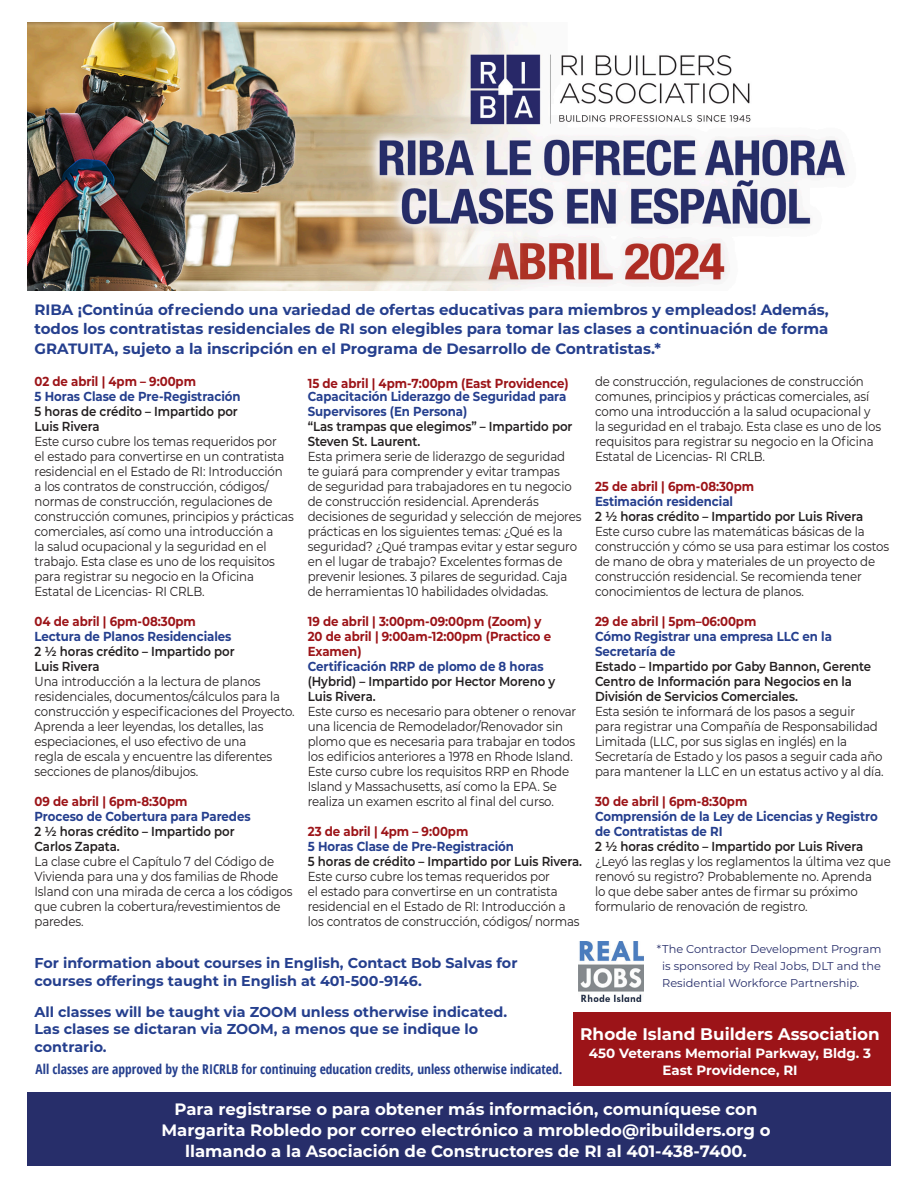
<style>
.page{position:relative;width:918px;height:1188px;background:#fff}
.page>*{position:absolute;margin:0;border:0;box-sizing:border-box;transform-origin:0 0}
.t1{font:700 16.8px "Montserrat";color:#fff}
.t2{font:700 16.5px/21px "Montserrat";color:#fff;text-align:center}
.t3{font:700 15px/19.5px "Montserrat";color:#253f8e;text-align:justify}
.t4{font:700 14.25px/17.7px "Montserrat";color:#253f8e}
.t5{font:700 condensed 13.5px "Open Sans";color:#253f8e}
.t6{font:700 13.5px "Montserrat";color:#fff}
.t7{font:13.05px/15px "Montserrat";letter-spacing:-.01em;color:#231f20;scale:.9 1}
.t8{font:600 13.05px/15px "Montserrat";letter-spacing:-.005em;color:#231f20;scale:.9 1}
.t9{font:700 13.05px/12.9px "Montserrat";letter-spacing:-.005em;color:#9c1418;scale:.9 1}
.t10{font:11.4px/17px "Montserrat";color:#272e6a;text-align:justify}
.s1{font-weight:700;color:#9c1418}
.s2{font-weight:700;color:#253f8e}
.s3{font-weight:600}
.s4{color:#253f8e}
</style>
<div class="page">
<img style="left:27px;top:22px;width:820px;height:269px">
<div style="left:573px;top:1012px;width:318px;height:73px;background:#9c1418"></div>
<div style="left:27px;top:1092px;width:864px;height:73px;background:#272e6a"></div>
<img style="left:578px;top:942px;width:66px;height:60px">
<p class="t3" style="left:35px;top:299px;width:796px">RIBA ¡Continúa ofreciendo una variedad de ofertas educativas para miembros y empleados! Además, todos los contratistas residenciales de RI son elegibles para tomar las clases a continuación de forma GRATUITA, sujeto a la inscripción en el Programa de Desarrollo de Contratistas.*</p>
<p class="t8" style="left:35px;top:374px;width:231px"><span class="s1">02 de abril | 4pm – 9:00pm<br></span><span class="s2">5 Horas Clase de Pre-Registración<br></span>5 horas de crédito – Impartido por<br>Luis Rivera</p>
<p class="t7" style="left:35px;top:434px;width:290px">Este curso cubre los temas requeridos por<br>el estado para convertirse en un contratista residencial en el Estado de RI: Introducción<br>a los contratos de construcción, códigos/ normas de construcción, regulaciones de construcción comunes, principios y prácticas comerciales, así como una introducción a<br>la salud ocupacional y la seguridad en el trabajo. Esta clase es uno de los requisitos para registrar su negocio en la Oficina Estatal de Licencias- RI CRLB.</p>
<p class="t8" style="left:35px;top:614px;width:224px"><span class="s1">04 de abril | 6pm-08:30pm<br></span><span class="s2">Lectura de Planos Residenciales<br></span>2 ½ horas crédito – Impartido por<br>Luis Rivera</p>
<p class="t7" style="left:35px;top:674px;width:291px">Una introducción a la lectura de planos residenciales, documentos/cálculos para la construcción y especificaciones del Proyecto.<br>Aprenda a leer leyendas, los detalles, las especiaciones, el uso efectivo de una<br>regla de escala y encuentre las diferentes secciones de planos/dibujos.</p>
<p class="t8" style="left:35px;top:794px;width:242px"><span class="s1">09 de abril | 6pm-8:30pm<br></span><span class="s2">Proceso de Cobertura para Paredes<br></span>2 ½ horas crédito – Impartido por<br>Carlos Zapata.</p>
<p class="t7" style="left:35px;top:854px;width:288px">La clase cubre el Capítulo 7 del Código de Vivienda para una y dos familias de Rhode Island con una mirada de cerca a los códigos que cubren la cobertura/revestimientos de paredes.</p>
<p class="t4" style="left:35px;top:953px;width:484px">For information about courses in English, Contact Bob Salvas for courses offerings taught in English at 401-500-9146.</p>
<p class="t4" style="left:35px;top:1002px;width:474px">All classes will be taught via ZOOM unless otherwise indicated.</p>
<p class="t4" style="left:35px;top:1020px;width:445px">Las clases se dictaran via ZOOM, a menos que se indique lo contrario.</p>
<p class="t7" style="left:595px;top:374px;width:319px">de construcción, regulaciones de construcción comunes, principios y prácticas comerciales, así como una introducción a la salud ocupacional y la seguridad en el trabajo. Esta clase es uno de los requisitos para registrar su negocio en la Oficina Estatal de Licencias- RI CRLB.</p>
<p class="t7" style="left:595px;top:479px;width:328px"><span class="s1">25 de abril | 6pm-08:30pm<br></span><span class="s2">Estimación residencial<br></span><span class="s3">2 ½ horas crédito – Impartido por Luis Rivera </span>Este curso cubre las matemáticas básicas de la construcción y cómo se usa para estimar los costos de mano de obra y materiales de un proyecto de construcción residencial. Se recomienda tener conocimientos de lectura de planos.</p>
<p class="t7" style="left:595px;top:614px;width:322px"><span class="s1">29 de abril | 5pm–06:00pm<br></span><span class="s2">Cómo Registrar una empresa LLC en la Secretaría de<br></span><span class="s3">Estado – Impartido por Gaby Bannon, Gerente Centro de Información para Negocios en la División de Servicios Comerciales.<br></span>Esta sesión te informará de los pasos a seguir para registrar una Compañía de Responsabilidad Limitada (LLC, por sus siglas en inglés) en la Secretaría de Estado y los pasos a seguir cada año para mantener la LLC en un estatus activo y al día.</p>
<p class="t7" style="left:595px;top:794px;width:330px"><span class="s1">30 de abril | 6pm-8:30pm<br></span><span class="s2">Comprensión de la Ley de Licencias y Registro de Contratistas de RI<br></span><span class="s3">2 ½ horas crédito – Impartido por Luis Rivera </span>¿Leyó las reglas y los reglamentos la última vez que renovó su registro? Probablemente no. Aprenda<br>lo que debe saber antes de firmar su próximo formulario de renovación de registro.</p>
<p class="t9" style="left:308px;top:377px;width:291px">15 de abril | 4pm-7:00pm (East Providence)<br><span class="s4">Capacitación Liderazgo de Seguridad para</span></p>
<p class="t7" style="left:308px;top:404px;width:306px"><span class="s2">Supervisores (En Persona)<br></span><span class="s3">“Las trampas que elegimos” – Impartido por Steven St. Laurent.<br></span>Esta primera serie de liderazgo de seguridad<br>te guiará para comprender y evitar trampas<br>de seguridad para trabajadores en tu negocio de construcción residencial. Aprenderás decisiones de seguridad y selección de mejores prácticas en los siguientes temas: ¿Qué es la seguridad? ¿Qué trampas evitar y estar seguro en el lugar de trabajo? Excelentes formas de prevenir lesiones. 3 pilares de seguridad. Caja de herramientas 10 habilidades olvidadas.</p>
<p class="t7" style="left:308px;top:614px;width:300px"><span class="s1">19 de abril | 3:00pm-09:00pm (Zoom) y<br>20 de abril | 9:00am-12:00pm (Practico e Examen)<br></span><span class="s2">Certificación RRP de plomo de 8 horas </span><span class="s3">(Hybrid) – Impartido por Hector Moreno y Luis Rivera.<br></span>Este curso es necesario para obtener o renovar una licencia de Remodelador/Renovador sin plomo que es necesaria para trabajar en todos los edificios anteriores a 1978 en Rhode Island.<br>Este curso cubre los requisitos RRP en Rhode Island y Massachusetts, así como la EPA. Se realiza un examen escrito al final del curso.</p>
<p class="t7" style="left:308px;top:824px;width:306px"><span class="s1">23 de abril | 4pm – 9:00pm<br></span><span class="s2">5 Horas Clase de Pre-Registración<br></span><span class="s3">5 horas de crédito – Impartido por Luis Rivera.<br></span>Este curso cubre los temas requeridos por<br>el estado para convertirse en un contratista residencial en el Estado de RI: Introducción a los contratos de construcción, códigos/ normas</p>
<p class="t10" style="left:662px;top:940px;width:221px;text-indent:-6px">* The Contractor Development Program is sponsored by Real Jobs, DLT and the Residential Workforce Partnership.</p>
<p class="t1" style="left:580px;top:1021px;width:301px">Rhode Island Builders Association</p>
<p class="t6" style="left:589px;top:1043px;width:284px">450 Veterans Memorial Parkway, Bldg. 3</p>
<p class="t5" style="left:36px;top:1060px;width:528px">All classes are approved by the RICRLB for continuing education credits, unless otherwise indicated.</p>
<p class="t6" style="left:662px;top:1061px;width:137px">East Providence, RI</p>
<p class="t2" style="left:162px;top:1098px;width:611px">Para registrarse o para obtener más información, comuníquese con<br>Margarita Robledo por correo electrónico a mrobledo@ribuilders.org o llamando a la Asociación de Constructores de RI al 401-438-7400.</p>
<p class="t2" style="left:188px;top:1101px;width:557px">Si necesita asistencia para registrarse, o quiere más información</p>
<p class="t2" style="left:169px;top:1122px;width:596px">llame o envíe un texto a Margarita Robledo Guedes 401-374-1044 Cell</p>
<p class="t2" style="left:307px;top:1143px;width:319px">or by email mrobledo@ribuilders.org</p>
</div>
